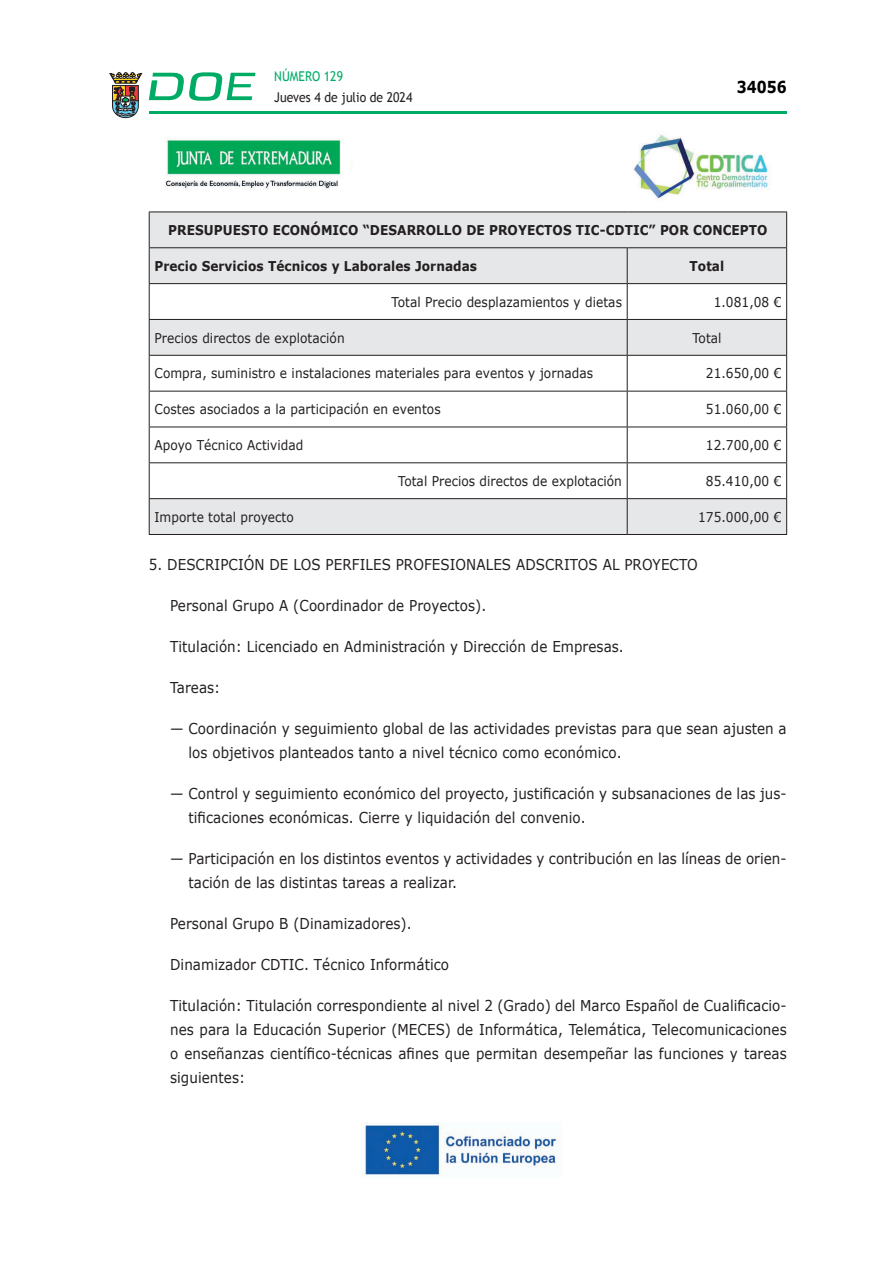
<style>
.page{position:relative;width:893px;height:1263px;background:#fff}
.page>*{position:absolute;margin:0;border:0;box-sizing:border-box;transform-origin:0 0}
.t1{font:700 16.5px "Verdana";color:#000;scale:.85 1}
.CUERPO_DE_TEXTO{font:15px/24px "Verdana";letter-spacing:.005em;color:#231f20;scale:.9 1}
.CUERPO_DE_TEXTO-2{font:13.5px "Verdana";letter-spacing:.005em;color:#231f20;scale:.9 1}
.TABLATITULO{font:700 13.5px "Verdana";letter-spacing:.005em;color:#231f20;scale:.9 1}
.CUERPO_DE_TEXTO-3{font:700 13.5px "Verdana";letter-spacing:.005em;color:#231f20;scale:.9 1}
.t2{font:13.5px "Trebuchet MS";color:#231f20;scale:.9 1}
.t3{font:13.5px "Trebuchet MS";color:#00ab67;scale:.9 1}
</style>
<div class="page">
<hr style="left:149px;top:111px;width:638px;height:3px;background:#00ab66">
<svg style="left:109px;top:72px;width:33px;height:46px"></svg>
<svg style="left:149px;top:72px;width:106px;height:29px"></svg>
<svg style="left:150px;top:213px;width:636px;height:321px"></svg>
<hr style="left:149px;top:212px;width:478px;height:1px;background:#231f20">
<hr style="left:149px;top:212px;width:1px;height:35px;background:#231f20">
<hr style="left:627px;top:212px;width:160px;height:1px;background:#231f20">
<hr style="left:786px;top:212px;width:1px;height:35px;background:#231f20">
<hr style="left:149px;top:247px;width:478px;height:1px;background:#231f20">
<hr style="left:149px;top:248px;width:1px;height:35px;background:#231f20">
<hr style="left:627px;top:247px;width:160px;height:1px;background:#231f20">
<hr style="left:627px;top:248px;width:1px;height:35px;background:#231f20">
<hr style="left:786px;top:248px;width:1px;height:35px;background:#231f20">
<hr style="left:149px;top:283px;width:478px;height:1px;background:#231f20">
<hr style="left:149px;top:284px;width:1px;height:35px;background:#231f20">
<hr style="left:627px;top:283px;width:160px;height:1px;background:#231f20">
<hr style="left:627px;top:284px;width:1px;height:35px;background:#231f20">
<hr style="left:786px;top:284px;width:1px;height:35px;background:#231f20">
<hr style="left:149px;top:356px;width:1px;height:35px;background:#231f20">
<hr style="left:627px;top:356px;width:1px;height:35px;background:#231f20">
<hr style="left:786px;top:356px;width:1px;height:35px;background:#231f20">
<hr style="left:149px;top:391px;width:478px;height:1px;background:#231f20">
<hr style="left:149px;top:391px;width:1px;height:36px;background:#231f20">
<hr style="left:627px;top:391px;width:160px;height:1px;background:#231f20">
<hr style="left:627px;top:391px;width:1px;height:36px;background:#231f20">
<hr style="left:786px;top:391px;width:1px;height:36px;background:#231f20">
<hr style="left:149px;top:427px;width:478px;height:1px;background:#231f20">
<hr style="left:149px;top:427px;width:1px;height:35px;background:#231f20">
<hr style="left:627px;top:427px;width:160px;height:1px;background:#231f20">
<hr style="left:627px;top:427px;width:1px;height:35px;background:#231f20">
<hr style="left:786px;top:427px;width:1px;height:35px;background:#231f20">
<hr style="left:149px;top:462px;width:478px;height:1px;background:#231f20">
<hr style="left:149px;top:463px;width:1px;height:35px;background:#231f20">
<hr style="left:627px;top:462px;width:160px;height:1px;background:#231f20">
<hr style="left:627px;top:463px;width:1px;height:35px;background:#231f20">
<hr style="left:786px;top:463px;width:1px;height:35px;background:#231f20">
<hr style="left:149px;top:319px;width:478px;height:1px;background:#231f20">
<hr style="left:149px;top:320px;width:1px;height:35px;background:#231f20">
<hr style="left:149px;top:355px;width:478px;height:1px;background:#231f20">
<hr style="left:627px;top:319px;width:160px;height:1px;background:#231f20">
<hr style="left:627px;top:320px;width:1px;height:35px;background:#231f20">
<hr style="left:786px;top:320px;width:1px;height:35px;background:#231f20">
<hr style="left:627px;top:355px;width:160px;height:1px;background:#231f20">
<hr style="left:149px;top:498px;width:478px;height:1px;background:#231f20">
<hr style="left:149px;top:499px;width:1px;height:35px;background:#231f20">
<hr style="left:149px;top:534px;width:478px;height:1px;background:#231f20">
<hr style="left:627px;top:498px;width:160px;height:1px;background:#231f20">
<hr style="left:627px;top:499px;width:1px;height:35px;background:#231f20">
<hr style="left:786px;top:499px;width:1px;height:35px;background:#231f20">
<hr style="left:627px;top:534px;width:160px;height:1px;background:#231f20">
<img style="left:165px;top:134px;width:606px;height:66px">
<img style="left:365px;top:1123px;width:192px;height:52px">
<p class="t3" style="left:274px;top:68px;width:78px">NÚMERO 129</p>
<p class="t2" style="left:274px;top:89px;width:155px">Jueves 4 de julio de 2024</p>
<p class="t1" style="left:737px;top:76px;width:60px">34056</p>
<p class="TABLATITULO" style="left:168px;top:221px;width:667px">PRESUPUESTO ECONÓMICO “DESARROLLO DE PROYECTOS TIC-CDTIC” POR CONCEPTO</p>
<p class="CUERPO_DE_TEXTO-3" style="left:154px;top:257px;width:360px">Precio Servicios Técnicos y Laborales Jornadas</p>
<p class="CUERPO_DE_TEXTO-3" style="left:690px;top:257px;width:40px">Total</p>
<p class="CUERPO_DE_TEXTO-2" style="left:392px;top:293px;width:258px">Total Precio desplazamientos y dietas</p>
<p class="CUERPO_DE_TEXTO-2" style="left:714px;top:293px;width:77px">1.081,08 €</p>
<p class="CUERPO_DE_TEXTO-2" style="left:154px;top:329px;width:213px">Precios directos de explotación</p>
<p class="CUERPO_DE_TEXTO-2" style="left:692px;top:329px;width:34px">Total</p>
<p class="CUERPO_DE_TEXTO-2" style="left:154px;top:365px;width:489px">Compra, suministro e instalaciones materiales para eventos y jornadas</p>
<p class="CUERPO_DE_TEXTO-2" style="left:706px;top:365px;width:85px">21.650,00 €</p>
<p class="CUERPO_DE_TEXTO-2" style="left:154px;top:401px;width:319px">Costes asociados a la participación en eventos</p>
<p class="CUERPO_DE_TEXTO-2" style="left:706px;top:401px;width:85px">51.060,00 €</p>
<p class="CUERPO_DE_TEXTO-2" style="left:154px;top:436px;width:167px">Apoyo Técnico Actividad</p>
<p class="CUERPO_DE_TEXTO-2" style="left:706px;top:436px;width:85px">12.700,00 €</p>
<p class="CUERPO_DE_TEXTO-2" style="left:398px;top:472px;width:250px">Total Precios directos de explotación</p>
<p class="CUERPO_DE_TEXTO-2" style="left:706px;top:472px;width:85px">85.410,00 €</p>
<p class="CUERPO_DE_TEXTO-2" style="left:154px;top:508px;width:156px">Importe total proyecto</p>
<p class="CUERPO_DE_TEXTO-2" style="left:698px;top:508px;width:94px">175.000,00 €</p>
<p class="CUERPO_DE_TEXTO" style="left:149px;top:553px;width:611px">5. DESCRIPCIÓN DE LOS PERFILES PROFESIONALES ADSCRITOS AL PROYECTO</p>
<p class="CUERPO_DE_TEXTO" style="left:170px;top:594px;width:353px">Personal Grupo A (Coordinador de Proyectos).</p>
<p class="CUERPO_DE_TEXTO" style="left:170px;top:635px;width:506px">Titulación: Licenciado en Administración y Dirección de Empresas.</p>
<p class="CUERPO_DE_TEXTO" style="left:170px;top:676px;width:57px">Tareas:</p>
<p class="CUERPO_DE_TEXTO" style="left:188px;top:717px;width:666px;text-indent:-18px">— Coordinación y seguimiento global de las actividades previstas para que sean ajusten a los objetivos planteados tanto a nivel técnico como económico.</p>
<p class="CUERPO_DE_TEXTO" style="left:188px;top:782px;width:666px;text-indent:-18px">— Control y seguimiento económico del proyecto, justificación y subsanaciones de las jus&shy;tificaciones económicas. Cierre y liquidación del convenio.</p>
<p class="CUERPO_DE_TEXTO" style="left:188px;top:847px;width:666px;text-indent:-18px">— Participación en los distintos eventos y actividades y contribución en las líneas de orien&shy;tación de las distintas tareas a realizar.</p>
<p class="CUERPO_DE_TEXTO" style="left:170px;top:912px;width:270px">Personal Grupo B (Dinamizadores).</p>
<p class="CUERPO_DE_TEXTO" style="left:170px;top:953px;width:312px">Dinamizador CDTIC. Técnico Informático</p>
<p class="CUERPO_DE_TEXTO" style="left:170px;top:994px;width:687px;text-align:justify">Titulación: Titulación correspondiente al nivel 2 (Grado) del Marco Español de Cualificacio&shy;nes para la Educación Superior (MECES) de Informática, Telemática, Telecomunicaciones o enseñanzas científico-técnicas afines que permitan desempeñar las funciones y tareas siguientes:</p>
</div>
